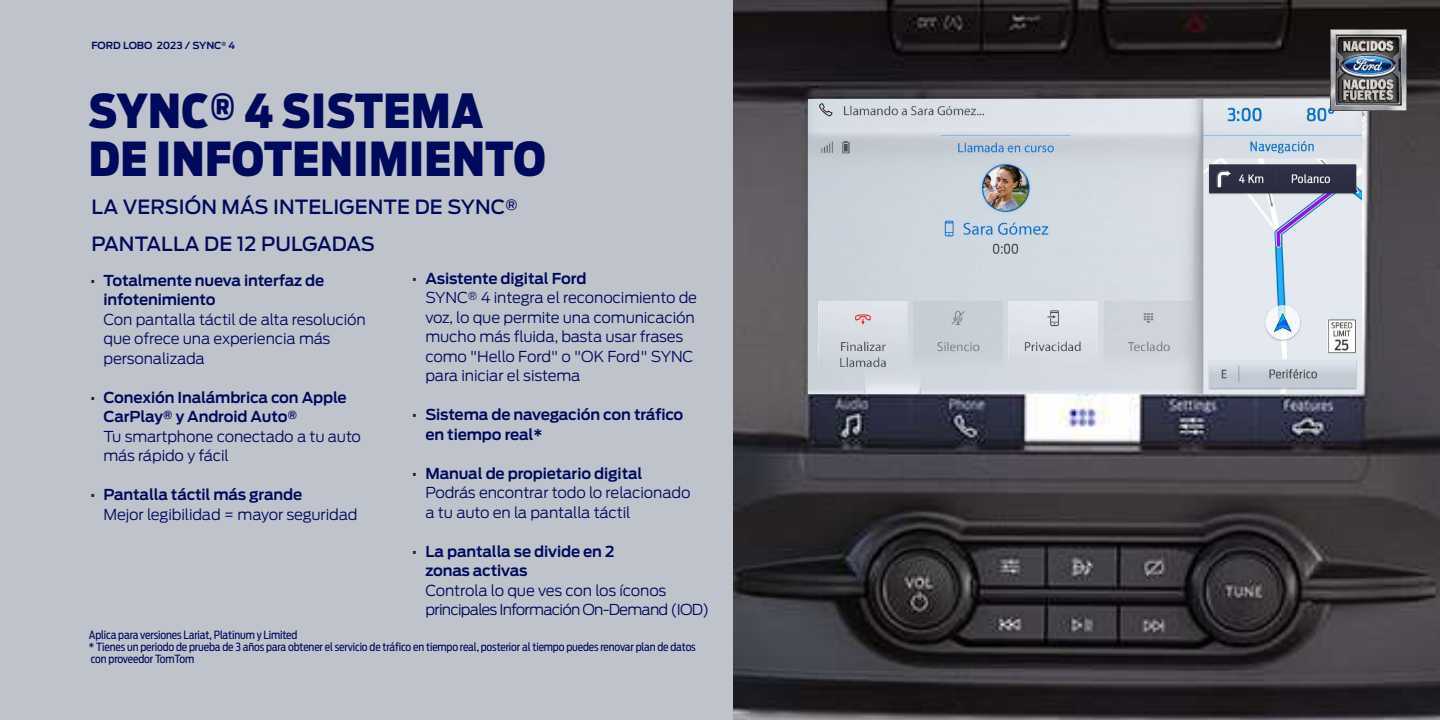
<style>
.page{position:relative;width:1440px;height:720px;background:#fff}
.page>*{position:absolute;margin:0;border:0;box-sizing:border-box;transform-origin:0 0}
.t1{font:900 46.5px/48px "Ford Antenna Cond";letter-spacing:.01em;color:#000a5c}
.t2{font:500 19.5px/36.8px "Ford Antenna";letter-spacing:.005em;color:#000a5c}
.t3{font:300 15px/19.5px "Ford Antenna";letter-spacing:-.01em;color:#000a5c}
.t4{font:600 15px/19.5px "Ford Antenna";letter-spacing:-.01em;color:#000a5c}
.t5{font:300 15px/19.5px "Ford Antenna";letter-spacing:-.05em;color:#000a5c}
.t6{font:11.25px/12px "Ford Antenna Cond";letter-spacing:-.01em;color:#000a5c}
.t7{font:600 9.75px "Ford Antenna";color:#000a5c}
.s1{font-weight:500;color:#231f20}
.s2{font-weight:600}
</style>
<div class="page">
<div style="left:0;top:0;width:1439px;height:720px;background:#bfc4cc"></div>
<img style="left:734px;top:0;width:706px;height:720px">
<img style="left:808px;top:99px;width:553px;height:295px">
<img style="left:1330px;top:30px;width:77px;height:81px">
<p class="t7" style="left:92px;top:37px;width:145px">FORD LOBO 2023 / SYNC<sup>®</sup> 4</p>
<h1 class="t1" style="left:89px;top:81px;width:458px">SYNC® 4 SISTEMA<br>DE INFOTENIMIENTO</h1>
<h2 class="t2" style="left:92px;top:187px;width:428px">LA VERSIÓN MÁS INTELIGENTE DE SYNC®<br>PANTALLA DE 12 PULGADAS</h2>
<p class="t4" style="left:104px;top:269px;width:222px;text-indent:-14px"><span class="s1">•</span> Totalmente nueva interfaz de infotenimiento</p>
<p class="t3" style="left:104px;top:308px;width:264px">Con pantalla táctil de alta resolución que ofrece una experiencia más personalizada</p>
<p class="t4" style="left:104px;top:386px;width:245px;text-indent:-14px"><span class="s1">•</span> Conexión Inalámbrica con Apple<br>CarPlay® y Android Auto®</p>
<p class="t3" style="left:104px;top:425px;width:259px">Tu smartphone conectado a tu auto más rápido y fácil</p>
<p class="t3" style="left:104px;top:483px;width:256px;text-indent:-14px"><span class="s1">•</span> <span class="s2">Pantalla táctil más grande<br></span>Mejor legibilidad = mayor seguridad</p>
<p class="t3" style="left:425px;top:267px;width:273px;text-indent:-14px"><span class="s1">•</span> <span class="s2">Asistente digital Ford<br></span>SYNC® 4 integra el reconocimiento de voz, lo que permite una comunicación mucho más fluida, basta usar frases como "Hello Ford" o "OK Ford" SYNC para iniciar el sistema</p>
<p class="t4" style="left:425px;top:403px;width:260px;text-indent:-14px"><span class="s1">•</span> Sistema de navegación con tráfico en tiempo real*</p>
<p class="t3" style="left:425px;top:462px;width:267px;text-indent:-14px"><span class="s1">•</span> <span class="s2">Manual de propietario digital<br></span>Podrás encontrar todo lo relacionado a tu auto en la pantalla táctil</p>
<p class="t4" style="left:425px;top:540px;width:191px;text-indent:-14px"><span class="s1">•</span> La pantalla se divide en 2 zonas activas</p>
<p class="t5" style="left:425px;top:579px;width:285px">Controla lo que ves con los íconos principales Información On-Demand (IOD)</p>
<p class="t6" style="left:89px;top:627px;width:608px">Aplica para versiones Lariat, Platinum y Limited<br>* Tienes un periodo de prueba de 3 años para obtener el servicio de tráfico en tiempo real, posterior al tiempo puedes renovar plan de datos con proveedor TomTom</p>
</div>
